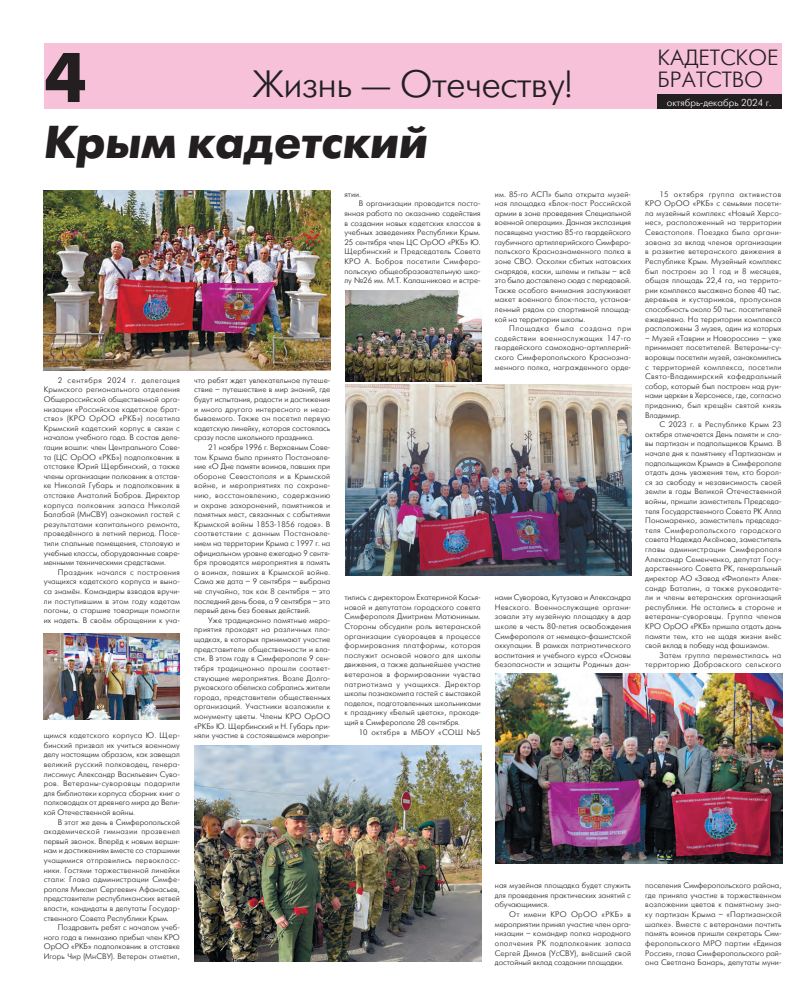
<style>
.page{position:relative;width:811px;height:995px;background:#fff}
.page>*{position:absolute;margin:0;border:0;box-sizing:border-box;transform-origin:0 0}
.t1{font:700 70px "Futuris C";color:#231f20}
.ZAGOLOVOK{font:italic 700 46px "Futuris C";color:#231f20}
.t2{font:38px "Futuris C";letter-spacing:-.02em;color:#231f20}
.t3{font:22px "Futuris C";color:#231f20}
.t4{font:10px "Futuris C";color:#fff}
.TEKST_8x9_6{font:8px/9.6px "Futuris C";color:#231f20;text-align:justify}
.TEKST_8x9_6-2{font:8px/9.6px "Futuris C";letter-spacing:.03em;color:#231f20;text-align:right}
</style>
<div class="page">
<div style="left:44px;top:44px;width:737px;height:65px;background:#f7c1d9"></div>
<div style="left:656px;top:95px;width:125px;height:14px;background:#231f20"></div>
<img style="left:44px;top:190px;width:286px;height:181px">
<img style="left:44px;top:634px;width:136px;height:85px">
<img style="left:345px;top:290px;width:136px;height:91px">
<img style="left:345px;top:384px;width:285px;height:191px">
<img style="left:194px;top:745px;width:287px;height:216px">
<img style="left:495px;top:673px;width:287px;height:191px">
<p class="t3" style="left:657px;top:46px;width:123px">КАДЕТСКОЕ</p>
<h1 class="t1" style="left:45px;top:39px;width:43px">4</h1>
<p class="t2" style="left:252px;top:65px;width:322px">Жизнь — Отечеству!</p>
<p class="t3" style="left:657px;top:68px;width:107px">БРАТСТВО</p>
<p class="ZAGOLOVOK" style="left:44px;top:117px;width:385px">Крым кадетский</p>
<p class="t4" style="left:667px;top:97px;width:103px">?4 (47) сентябрь 2005 г.</p>
<p class="t4" style="left:666px;top:97px;width:106px">октябрь-декабрь 2024 г.</p>
<p class="TEKST_8x9_6" style="left:344px;top:189px;width:18px">ятии.</p>
<p class="TEKST_8x9_6" style="left:344px;top:199px;width:138px;text-indent:14px">В организации проводится посто&shy;янная работа по оказанию содействия в создании новых кадетских классов в учебных заведениях Республики Крым.<br>25 сентября член ЦС ОрОО «РКБ» Ю.<br>Щербинский и Председатель Совета КРО А. Бобров посетили Симферо&shy;польскую общеобразовательную шко&shy;лу №26 им. М.Т. Калашникова и встре-</p>
<p class="TEKST_8x9_6" style="left:44px;top:375px;width:138px;text-indent:14px">2 сентября 2024 г. делегация Крымского регионального отделения Общероссийской общественной орга&shy;низации «Российское кадетское брат&shy;ство» (КРО ОрОО «РКБ») посетила Крымский кадетский корпус в связи с началом учебного года. В состав деле&shy;гации вошли: член Центрального Сове&shy;та (ЦС ОрОО «РКБ») подполковник в отставке Юрий Щербинский, а также члены организации полковник в отстав&shy;ке Николай Губарь и подполковник в отставке Анатолий Бобров. Директор корпуса полковник запаса Николай Балабай (МнСВУ) ознакомил гостей с результатами капитального ремонта, проведённого в летний период. Посе&shy;тили спальные помещения, столовую и учебные классы, оборудованные совре&shy;менными техническими средствами.</p>
<p class="TEKST_8x9_6" style="left:44px;top:567px;width:138px;text-indent:14px">Праздник начался с построения учащихся кадетского корпуса и выно&shy;са знамён. Командиры взводов вручи&shy;ли поступившим в этом году кадетам погоны, а старшие товарищи помогли их надеть. В своём обращении к уча-</p>
<p class="TEKST_8x9_6" style="left:44px;top:730px;width:138px">щимся кадетского корпуса Ю. Щер&shy;бинский призвал их учиться военному делу настоящим образом, как завещал великий русский полководец, генера&shy;лиссимус Александр Васильевич Суво&shy;ров. Ветераны-суворовцы подарили для библиотеки корпуса сборник книг о полководцах от древнего мира до Вели&shy;кой Отечественной войны.</p>
<p class="TEKST_8x9_6" style="left:44px;top:817px;width:138px;text-indent:14px">В этот же день в Симферопольской академической гимназии прозвенел первый звонок. Вперёд к новым верши&shy;нам и достижениям вместе со старшими учащимися отправились первокласс&shy;ники. Гостями торжественной линейки стали: Глава администрации Симфе&shy;рополя Михаил Сергеевич Афанасьев, представители республиканских ветвей власти, кандидаты в депутаты Государ&shy;ственного Совета Республики Крым.</p>
<p class="TEKST_8x9_6" style="left:44px;top:922px;width:138px;text-indent:14px">Поздравить ребят с началом учеб&shy;ного года в гимназию прибыл член КРО ОрОО «РКБ» подполковник в отставке Игорь Чир (МнСВУ). Ветеран отметил,</p>
<p class="TEKST_8x9_6" style="left:194px;top:375px;width:138px">что ребят ждет увлекательное путеше&shy;ствие – путешествие в мир знаний, где будут испытания, радости и достижения и много другого интересного и неза&shy;бываемого. Также он посетил первую кадетскую линейку, которая состоялась сразу после школьного праздника.</p>
<p class="TEKST_8x9_6" style="left:194px;top:442px;width:138px;text-indent:14px">21 ноября 1996 г. Верховным Сове&shy;том Крыма было принято Постановле&shy;ние «О Дне памяти воинов, павших при обороне Севастополя и в Крымской войне, и мероприятиях по сохране&shy;нию, восстановлению, содержанию и охране захоронений, памятников и памятных мест, связанных с событиями Крымской войны 1853-1856 годов». В соответствии с данным Постановле&shy;нием на территории Крыма с 1997 г. на официальном уровне ежегодно 9 сентя&shy;бря проводятся мероприятия в память о воинах, павших в Крымской войне.<br>Сама же дата – 9 сентября – выбрана не случайно, так как 8 сентября – это последний день боев, а 9 сентября – это первый день без боевых действий.</p>
<p class="TEKST_8x9_6" style="left:194px;top:615px;width:138px;text-indent:14px">Уже традиционно памятные меро&shy;приятия проходят на различных пло&shy;щадках, в которых принимают участие представители общественности и вла&shy;сти. В этом году в Симферополе 9 сен&shy;тября традиционно прошли соответ&shy;ствующие мероприятия. Возле Долго&shy;руковского обелиска собрались жители города, представители общественных организаций. Участники возложили к монументу цветы. Члены КРО ОрОО «РКБ» Ю. Щербинский и Н. Губарь при&shy;няли участие в состоявшемся меропри-</p>
<p class="TEKST_8x9_6" style="left:344px;top:592px;width:138px">тились с директором Екатериной Касья&shy;новой и депутатом городского совета Симферополя Дмитрием Матюниным.<br>Стороны обсудили роль ветеранской организации суворовцев в процессе формирования платформы, которая послужит основой нового для школы движения, а также дальнейшее участие ветеранов в формировании чувства патриотизма у учащихся. Директор школы познакомила гостей с выставкой поделок, подготовленных школьниками к празднику «Белый цветок», проходя&shy;щий в Симферополе 28 сентября.</p>
<p class="TEKST_8x9_6-2" style="left:358px;top:727px;width:123px">10 октября в МБОУ «СОШ №5</p>
<p class="TEKST_8x9_6" style="left:494px;top:189px;width:138px">им. 85-го АСП» была открыта музей&shy;ная площадка «Блок-пост Российской армии в зоне проведения Специальной военной операции». Данная экспозиция посвящена участию 85-го гвардейского гаубичного артиллерийского Симферо&shy;польского Краснознаменного полка в зоне СВО. Осколки сбитых натовских снарядов, каски, шлемы и гильзы – всё это было доставлено сюда с передовой.<br>Также особого внимания заслуживает макет военного блок-поста, установ&shy;ленный рядом со спортивной площад&shy;кой на территории школы.</p>
<p class="TEKST_8x9_6" style="left:494px;top:324px;width:138px;text-indent:14px">Площадка была создана при содействии военнослужащих 147-го гвардейского самоходно-артиллерий&shy;ского Симферопольского Краснозна&shy;менного полка, награжденного орде-</p>
<p class="TEKST_8x9_6" style="left:494px;top:592px;width:138px">нами Суворова, Кутузова и Александра Невского. Военнослужащие органи&shy;зовали эту музейную площадку в дар школе в честь 80-летия освобождения Симферополя от немецко-фашистской оккупации. В рамках патриотического воспитания и учебного курса «Основы безопасности и защиты Родины» дан-</p>
<p class="TEKST_8x9_6" style="left:645px;top:189px;width:138px;text-indent:14px">15 октября группа активистов КРО ОрОО «РКБ» с семьями посети&shy;ла музейный комплекс «Новый Херсо&shy;нес», расположенный на территории Севастополя. Поездка была органи&shy;зована за вклад членов организации в развитие ветеранского движения в Республике Крым. Музейный комплекс был построен за 1 год и 8 месяцев, общая площадь 22,4 га, на террито&shy;рии комплекса высажено более 40 тыс. деревьев и кустарников, пропускная способность около 50 тыс. посетителей ежедневно. На территории комплекса расположены 3 музея, один из которых</p>
<p class="TEKST_8x9_6" style="left:645px;top:333px;width:138px">– Музей «Таврии и Новороссии» – уже принимает посетителей. Ветераны-су&shy;воровцы посетили музей, ознакомились с территорией комплекса, посетили Свято-Владимирский кафедральный собор, который был построен над руи&shy;нами церкви в Херсонесе, где, согласно приданию, был крещён святой князь Владимир.</p>
<p class="TEKST_8x9_6" style="left:645px;top:420px;width:138px;text-indent:14px">С 2023 г. в Республике Крым 23 октября отмечается День памяти и сла&shy;вы партизан и подпольщиков Крыма. В начале дня к памятнику «Партизанам и подпольщикам Крыма» в Симферополе отдать дань уважения тем, кто борол&shy;ся за свободу и независимость своей земли в годы Великой Отечественной войны, пришли заместитель Председа&shy;теля Государственного Совета РК Алла Пономаренко, заместитель председа&shy;теля Симферопольского городского совета Надежда Аксёнова, заместитель главы администрации Симферополя Александр Семенченко, депутат Госу&shy;дарственного Совета РК, генеральный директор АО «Завод «Фиолент» Алек&shy;сандр Баталин, а также руководите&shy;ли и члены ветеранских организаций республики. Не остались в стороне и ветераны-суворовцы. Группа членов КРО ОрОО «РКБ» пришла отдать дань памяти тем, кто не щадя жизни внёс свой вклад в победу над фашизмом.</p>
<p class="TEKST_8x9_6-2" style="left:645px;top:650px;width:138px">Затем группа переместилась на территорию Добровского сельского</p>
<p class="TEKST_8x9_6" style="left:494px;top:880px;width:137px">ная музейная площадка будет служить для проведения практических занятий с обучающимися.</p>
<p class="TEKST_8x9_6" style="left:494px;top:909px;width:138px;text-indent:14px">От имени КРО ОрОО «РКБ» в мероприятии принял участие член орга&shy;низации – командир полка народного ополчения РК подполковник запаса Сергей Димов (УсСВУ), внёсший свой достойный вклад создании площадки.</p>
<p class="TEKST_8x9_6" style="left:645px;top:880px;width:138px">поселения Симферопольского района, где приняла участие в торжественном возложении цветов к памятному зна&shy;ку партизан Крыма – «Партизанской шапке». Вместе с ветеранами почтить память воинов пришли секретарь Сим&shy;феропольского МРО партии «Единая Россия», глава Симферопольского рай&shy;она Светлана Банарь, депутаты муни-</p>
</div>
